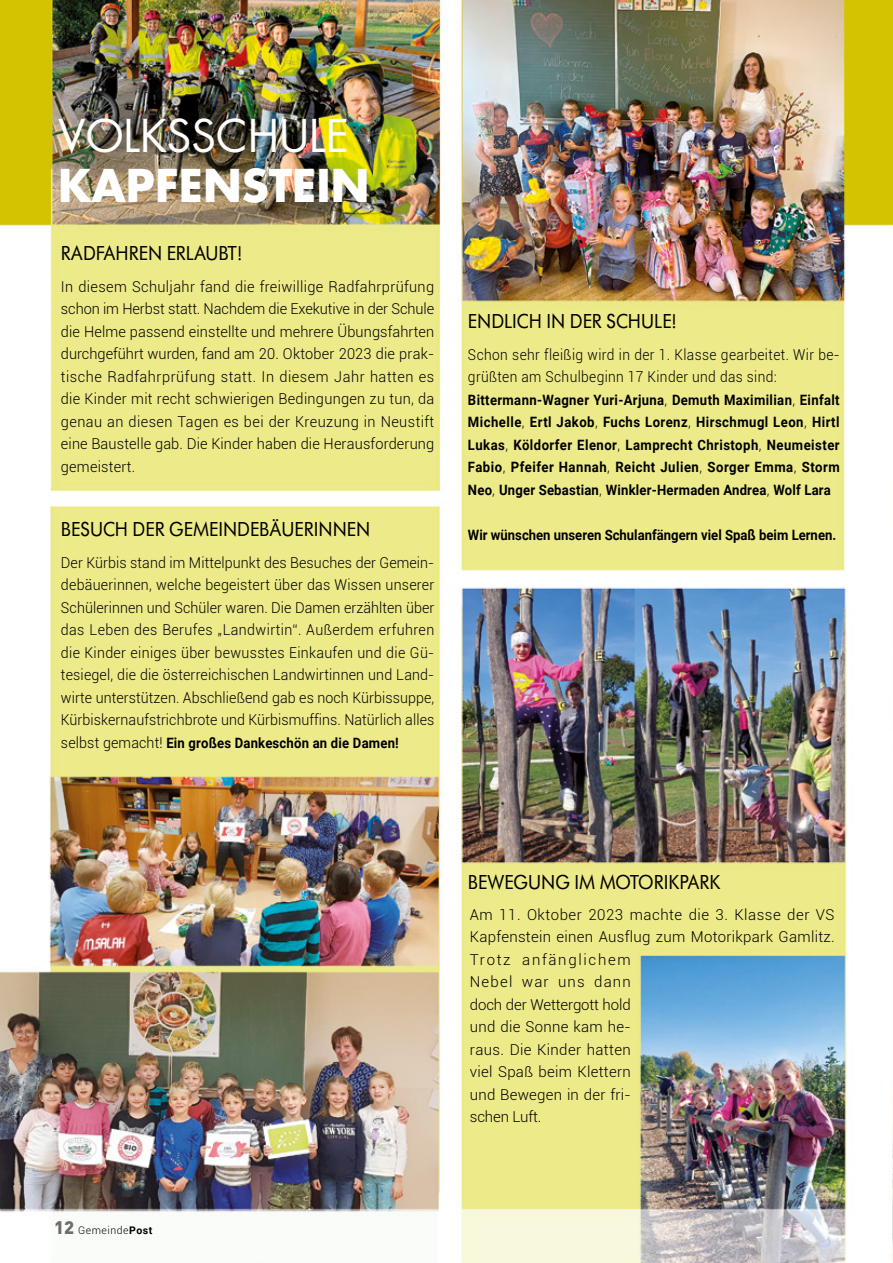
<style>
.page{position:relative;width:893px;height:1263px;background:#fff}
.page>*{position:absolute;margin:0;border:0;box-sizing:border-box;transform-origin:0 0}
.t1{font:43.95px "Futura";color:#fff}
.t2{font:700 43.95px "Futura";color:#fff}
.t3{font:21px "Futura SB";color:#000;scale:.92 1}
.t4{font:300 15px/22.5px "Roboto";letter-spacing:.02em;color:#000;text-align:justify}
.t5{font:300 15px/22.5px "Roboto";letter-spacing:.02em;color:#000;text-align:justify;scale:.95 1}
.t6{font:300 15px/22.5px "Roboto";letter-spacing:.02em;color:#000;scale:.92 1}
.t7{font:700 14.25px/22.5px "Roboto";letter-spacing:.015em;color:#000;text-align:justify;scale:.92 1}
.t8{font:300 10.5px "Roboto";letter-spacing:.05em;color:#000}
.s1{font-weight:300;font-size:15px}
.s2{font-family:"DIN";font-weight:900;font-size:18px;color:#6d6d6c}
.s3{font-weight:700}
</style>
<div class="page">
<img style="left:0;top:0;width:893px;height:1263px">
<h1 class="t1" style="left:58px;top:108px;width:292px">VOLKSSCHULE</h1>
<h1 class="t2" style="left:58px;top:156px;width:313px">KAPFENSTEIN</h1>
<h2 class="t3" style="left:61px;top:242px;width:198px">RADFAHREN ERLAUBT!</h2>
<p class="t4" style="left:61px;top:275px;width:375px">In diesem Schuljahr fand die freiwillige Radfahrprüfung schon im Herbst statt. Nachdem die Exekutive in der Schule die Helme passend einstellte und mehrere Übungsfahrten durchgeführt wurden, fand am 20. Oktober 2023 die prak&shy;tische Radfahrprüfung statt. In diesem Jahr hatten es die Kinder mit recht schwierigen Bedingungen zu tun, da genau an diesen Tagen es bei der Kreuzung in Neustift eine Baustelle gab. Die Kinder haben die Herausforderung gemeistert.</p>
<h2 class="t3" style="left:468px;top:310px;width:228px">ENDLICH IN DER SCHULE!</h2>
<p class="t6" style="left:468px;top:342px;width:406px">Schon sehr fleißig wird in der 1. Klasse gearbeitet. Wir be&shy;grüßten am Schulbeginn 17 Kinder und das sind:</p>
<p class="t7" style="left:468px;top:388px;width:406px">Bittermann-Wagner Yuri-Arjuna<span class="s1">,</span> Demuth Maximilian<span class="s1">,</span> Einfalt Michelle<span class="s1">,</span> Ertl Jakob<span class="s1">,</span> Fuchs Lorenz<span class="s1">,</span> Hirschmugl Leon<span class="s1">,</span> Hirtl Lukas<span class="s1">,</span> Köldorfer Elenor<span class="s1">,</span> Lamprecht Christoph<span class="s1">,</span> Neumeister Fabio<span class="s1">,</span> Pfeifer Hannah<span class="s1">,</span> Reicht Julien<span class="s1">,</span> Sorger Emma<span class="s1">,</span> Storm Neo<span class="s1">,</span> Unger Sebastian<span class="s1">,</span> Winkler-Hermaden Andrea<span class="s1">,</span> Wolf Lara</p>
<h2 class="t3" style="left:61px;top:518px;width:338px">BESUCH DER GEMEINDEBÄUERINNEN</h2>
<p class="t7" style="left:468px;top:523px;width:402px">Wir wünschen unseren Schulanfängern viel Spaß beim Lernen.</p>
<p class="t5" style="left:61px;top:551px;width:395px">Der Kürbis stand im Mittelpunkt des Besuches der Gemein&shy;debäuerinnen, welche begeistert über das Wissen unserer Schülerinnen und Schüler waren. Die Damen erzählten über das Leben des Berufes „Landwirtin“. Außerdem erfuhren die Kinder einiges über bewusstes Einkaufen und die Gü&shy;tesiegel, die die österreichischen Landwirtinnen und Land&shy;wirte unterstützen. Abschließend gab es noch Kürbissuppe, Kürbiskernaufstrichbrote und Kürbismuffins. Natürlich alles</p>
<p class="t7" style="left:61px;top:731px;width:369px"><span class="s1">selbst gemacht!</span> Ein großes Dankeschön an die Damen!</p>
<p class="t8" style="left:54px;top:1222px;width:100px"><span class="s2">12</span> Gemeinde<span class="s3">Post</span></p>
<h2 class="t3" style="left:468px;top:870px;width:276px">BEWEGUNG IM MOTORIKPARK</h2>
<p class="t4" style="left:470px;top:902px;width:366px;text-align:left">Am 11. Oktober 2023 machte die 3. Klasse der VS<br>Kapfenstein einen Ausflug zum Motorikpark Gamlitz.<br>Trotz anfänglichem<br>Nebel war uns dann<br>doch der Wettergott hold<br>und die Sonne kam he-<br>raus. Die Kinder hatten<br>viel Spaß beim Klettern<br>und Bewegen in der fri-<br>schen Luft.</p>
</div>
